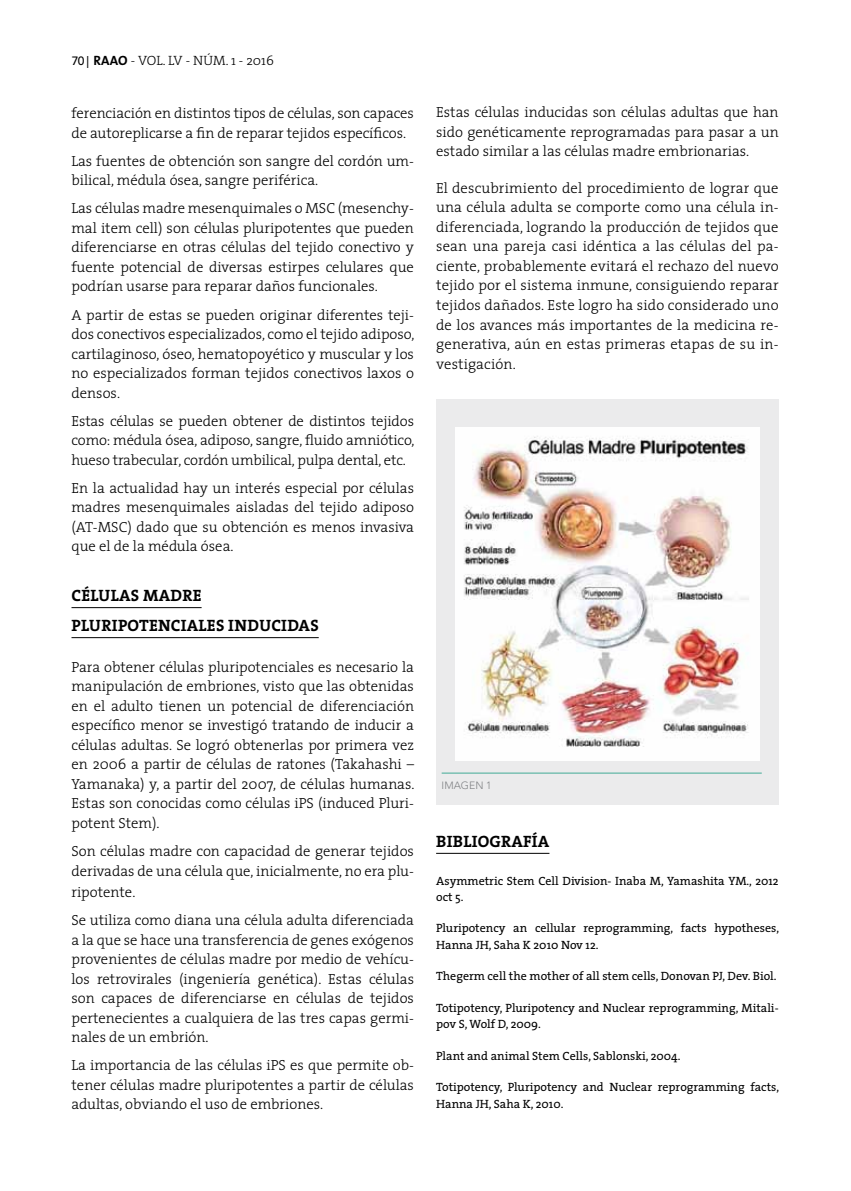
<style>
.page{position:relative;width:851px;height:1191px;background:#fff}
.page>*{position:absolute;margin:0;border:0;box-sizing:border-box;transform-origin:0 0}
.t1{font:700 16.5px "The Serif";letter-spacing:.015em;color:#000}
.t2{font:300 14.7px/19.5px "The Serif";color:#000;text-align:justify}
.t3{font:300 13.5px "The Serif";color:#000}
.t4{font:12px/16.5px "The Serif";color:#000}
.t5{font:300 10.5px "Avenir LT Std";color:#808285}
.s1{font-family:"Avenir LT Std";font-weight:500;font-size:12px}
.s2{font-family:"The Sans";font-weight:700}
</style>
<div class="page">
<div style="left:436px;top:399px;width:342px;height:406px;background:#ebebec"></div>
<hr style="left:71px;top:607px;width:130px;height:1px;background:#000">
<hr style="left:71px;top:637px;width:248px;height:1px;background:#000">
<hr style="left:436px;top:853px;width:113px;height:1px;background:#000">
<img style="left:455px;top:427px;width:304px;height:334px">
<hr style="left:441px;top:772px;width:320px;height:1px;background:#41aa95">
<p class="t3" style="left:72px;top:49px;width:204px"><span class="s1">70 |</span> <span class="s2">RAAO</span> - Vol. LV - Núm. 1 - 2016</p>
<p class="t2" style="left:71px;top:103px;width:344px">ferenciación en distintos tipos de células, son capaces de autoreplicarse a fin de reparar tejidos específicos.</p>
<p class="t2" style="left:71px;top:151px;width:344px">Las fuentes de obtención son sangre del cordón um&shy;bilical, médula ósea, sangre periférica.</p>
<p class="t2" style="left:71px;top:198px;width:344px">Las células madre mesenquimales o MSC (mesenchy&shy;mal item cell) son células pluripotentes que pueden diferenciarse en otras células del tejido conectivo y fuente potencial de diversas estirpes celulares que podrían usarse para reparar daños funcionales.</p>
<p class="t2" style="left:71px;top:304px;width:344px">A partir de estas se pueden originar diferentes teji&shy;dos conectivos especializados, como el tejido adiposo, cartilaginoso, óseo, hematopoyético y muscular y los no especializados forman tejidos conectivos laxos o densos.</p>
<p class="t2" style="left:71px;top:410px;width:344px">Estas células se pueden obtener de distintos tejidos como: médula ósea, adiposo, sangre, fluido amniótico, hueso trabecular, cordón umbilical, pulpa dental, etc.</p>
<p class="t2" style="left:71px;top:477px;width:344px">En la actualidad hay un interés especial por células madres mesenquimales aisladas del tejido adiposo (AT-MSC) dado que su obtención es menos invasiva que el de la médula ósea.</p>
<p class="t1" style="left:72px;top:581px;width:30px">CÉLULAS</p>
<p class="t1" style="left:143px;top:581px;width:13px">MADRE</p>
<p class="t1" style="left:72px;top:611px;width:11px">PLURIPOTENCIALES</p>
<p class="t1" style="left:228px;top:611px;width:11px">INDUCIDAS</p>
<p class="t2" style="left:71px;top:656px;width:344px">Para obtener células pluripotenciales es necesario la manipulación de embriones, visto que las obtenidas en el adulto tienen un potencial de diferenciación específico menor se investigó tratando de inducir a células adultas. Se logró obtenerlas por primera vez en 2006 a partir de células de ratones (Takahashi – Yamanaka) y, a partir del 2007, de células humanas.<br>Estas son conocidas como células iPS (induced Pluri&shy;potent Stem).</p>
<p class="t2" style="left:71px;top:840px;width:344px">Son células madre con capacidad de generar tejidos derivadas de una célula que, inicialmente, no era plu-</p>
<p class="t2" style="left:71px;top:877px;width:344px;line-height:28px">ripotente.<br>Se utiliza como diana una célula adulta diferenciada</p>
<p class="t2" style="left:71px;top:929px;width:344px">a la que se hace una transferencia de genes exógenos provenientes de células madre por medio de vehícu&shy;los retrovirales (ingeniería genética). Estas células son capaces de diferenciarse en células de tejidos pertenecientes a cualquiera de las tres capas germi&shy;nales de un embrión.</p>
<p class="t2" style="left:71px;top:1055px;width:344px">La importancia de las células iPS es que permite ob&shy;tener células madre pluripotentes a partir de células adultas, obviando el uso de embriones.</p>
<p class="t2" style="left:436px;top:102px;width:344px">Estas células inducidas son células adultas que han sido genéticamente reprogramadas para pasar a un estado similar a las células madre embrionarias.</p>
<p class="t2" style="left:436px;top:178px;width:344px">El descubrimiento del procedimiento de lograr que una célula adulta se comporte como una célula in&shy;diferenciada, logrando la producción de tejidos que sean una pareja casi idéntica a las células del pa&shy;ciente, probablemente evitará el rechazo del nuevo tejido por el sistema inmune, consiguiendo reparar tejidos dañados. Este logro ha sido considerado uno de los avances más importantes de la medicina re&shy;generativa, aún en estas primeras etapas de su in&shy;vestigación.</p>
<p class="t5" style="left:441px;top:779px;width:28px">IMAGEN</p>
<p class="t5" style="left:486px;top:779px;width:7px">1</p>
<p class="t1" style="left:436px;top:827px;width:20px">BIBLIO</p>
<p class="t1" style="left:489px;top:827px;width:23px">GRAF</p>
<p class="t1" style="left:532px;top:827px;width:17px">ÍA</p>
<p class="t4" style="left:436px;top:872px;width:344px">Asymmetric Stem Cell Division- Inaba M, Yamashita YM., 2012 oct 5.</p>
<p class="t4" style="left:436px;top:919px;width:344px">Pluripotency an cellular reprogramming, facts hypotheses,<br>Hanna JH, Saha K 2010 Nov 12.</p>
<p class="t4" style="left:436px;top:967px;width:342px">Thegerm cell the mother of all stem cells, Donovan PJ, Dev. Biol.</p>
<p class="t4" style="left:436px;top:999px;width:344px">Totipotency, Pluripotency and Nuclear reprogramming, Mitali&shy;pov S, Wolf D, 2009.</p>
<p class="t4" style="left:436px;top:1047px;width:246px">Plant and animal Stem Cells, Sablonski, 2004.</p>
<p class="t4" style="left:436px;top:1078px;width:344px">Totipotency, Pluripotency and Nuclear reprogramming facts,<br>Hanna JH, Saha K, 2010.</p>
</div>
